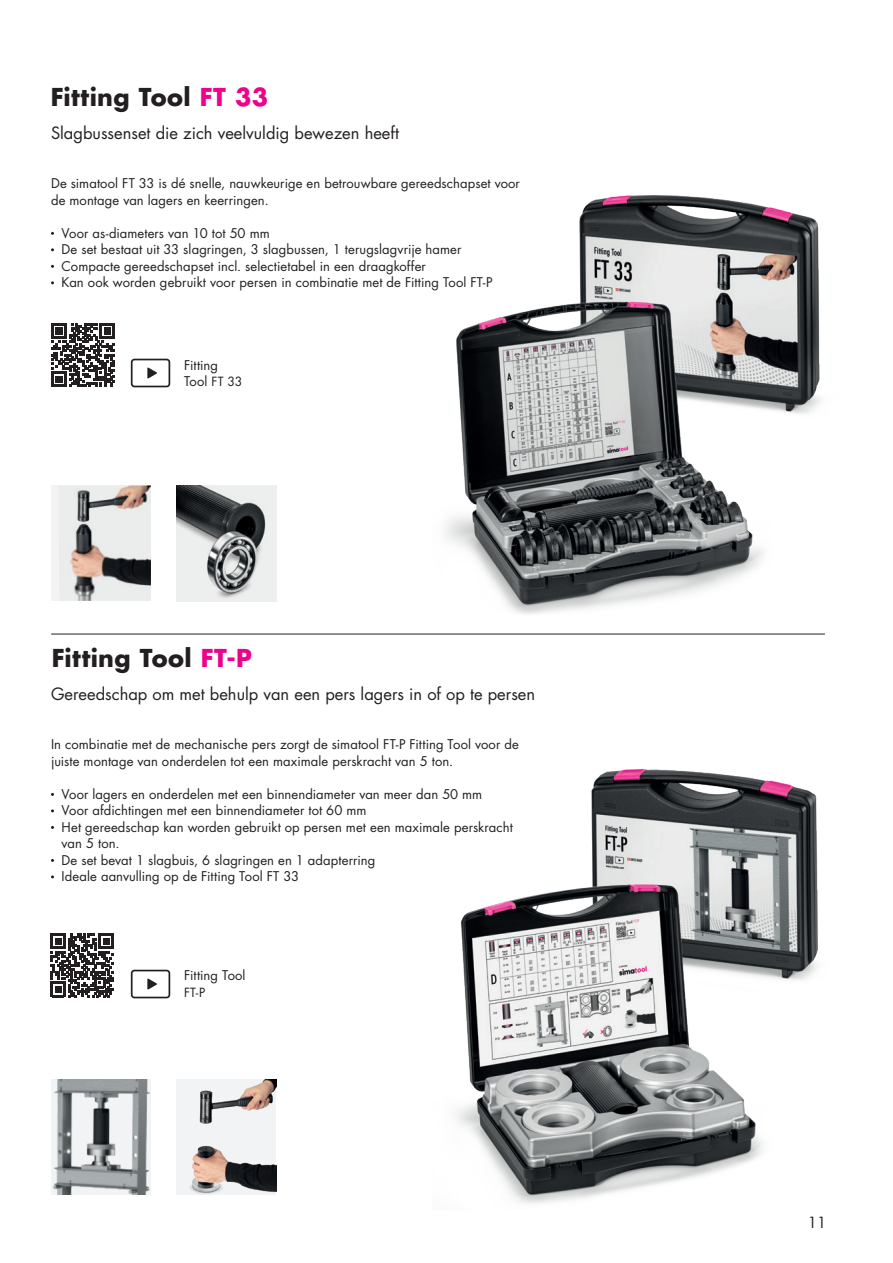
<style>
.page{position:relative;width:893px;height:1263px;background:#fff}
.page>*{position:absolute;margin:0;border:0;box-sizing:border-box;transform-origin:0 0}
.HT_18_pt_book{font:700 24px "Futura Std";letter-spacing:.015em;color:#231f20}
.Lauftext_HT__Balken{font:16.5px "Futura Std";color:#231f20}
.t1{font:15px "Futura Std";color:#231f20}
.Lauftext__Aufzählungen{font:13.05px/16.5px "Futura Std";letter-spacing:.005em;color:#231f20}
.t2{font:12.3px "Futura Std";color:#231f20}
.s1{color:#ed028c}
.s2{font-size:12.3px}
</style>
<div class="page">
<img style="left:51px;top:1079px;width:100px;height:116px">
<div style="left:176px;top:1079px;width:100px;height:116px;background:#f2f3f4"></div>
<img style="left:190px;top:1079px;width:86px;height:115px">
<img style="left:176px;top:485px;width:100px;height:116px">
<hr style="left:51px;top:634px;width:774px;height:1px;background:#231f20">
<div style="left:51px;top:485px;width:100px;height:116px;background:#ebecec"></div>
<img style="left:69px;top:485px;width:82px;height:116px">
<img style="left:591px;top:768px;width:227px;height:212px">
<img style="left:456px;top:865px;width:330px;height:339px">
<img style="left:579px;top:195px;width:242px;height:219px">
<img style="left:445px;top:263px;width:341px;height:351px">
<svg style="left:51px;top:323px;width:64px;height:64px"></svg>
<svg style="left:50px;top:933px;width:64px;height:65px"></svg>
<svg style="left:51px;top:934px;width:63px;height:63px"></svg>
<svg style="left:131px;top:359px;width:39px;height:28px"></svg>
<svg style="left:131px;top:970px;width:39px;height:28px"></svg>
<p class="HT_18_pt_book" style="left:51px;top:81px;width:219px">Fitting Tool <span class="s1">FT 33</span></p>
<p class="Lauftext_HT__Balken" style="left:51px;top:122px;width:349px">Slagbussenset die zich veelvuldig bewezen heeft</p>
<p class="Lauftext__Aufzählungen" style="left:51px;top:175px;width:470px">De simatool FT 33 is dé snelle, nauwkeurige en betrouwbare gereedschapset voor de montage van lagers en keerringen.</p>
<p class="Lauftext__Aufzählungen" style="left:62px;top:225px;width:210px">Voor as-diameters van 10 tot 50 mm</p>
<p class="Lauftext__Aufzählungen" style="left:62px;top:241px;width:401px">De set bestaat uit 33 slagringen, 3 slagbussen, 1 terugslagvrije hamer</p>
<p class="Lauftext__Aufzählungen" style="left:62px;top:258px;width:366px">Compacte gereedschapset incl. selectietabel in een draagkoffer</p>
<p class="Lauftext__Aufzählungen" style="left:62px;top:274px;width:433px">Kan ook worden gebruikt voor persen in combinatie met de Fitting Tool FT-P</p>
<p class="Lauftext__Aufzählungen" style="left:184px;top:357px;width:60px">Fitting<br>Tool <span class="s2">FT 33</span></p>
<p class="HT_18_pt_book" style="left:52px;top:642px;width:202px">Fitting Tool <span class="s1">FT-P</span></p>
<p class="Lauftext_HT__Balken" style="left:51px;top:683px;width:486px">Gereedschap om met behulp van een pers lagers in of op te persen</p>
<p class="Lauftext__Aufzählungen" style="left:51px;top:736px;width:469px">In combinatie met de mechanische pers zorgt de simatool FT-P Fitting Tool voor de juiste montage van onderdelen tot een maximale perskracht van 5 ton.</p>
<p class="Lauftext__Aufzählungen" style="left:62px;top:786px;width:422px">Voor lagers en onderdelen met een binnendiameter van meer dan 50 mm</p>
<p class="Lauftext__Aufzählungen" style="left:62px;top:802px;width:306px">Voor afdichtingen met een binnendiameter tot 60 mm</p>
<p class="Lauftext__Aufzählungen" style="left:62px;top:819px;width:453px">Het gereedschap kan worden gebruikt op persen met een maximale perskracht van 5 ton.</p>
<p class="Lauftext__Aufzählungen" style="left:62px;top:852px;width:315px">De set bevat 1 slagbuis, 6 slagringen en 1 adapterring</p>
<p class="Lauftext__Aufzählungen" style="left:62px;top:868px;width:239px">Ideale aanvulling op de Fitting Tool FT 33</p>
<p class="Lauftext__Aufzählungen" style="left:184px;top:967px;width:63px">Fitting Tool</p>
<p class="t2" style="left:184px;top:984px;width:23px">FT-P</p>
<p class="t1" style="left:808px;top:1213px;width:20px">11</p>
</div>
